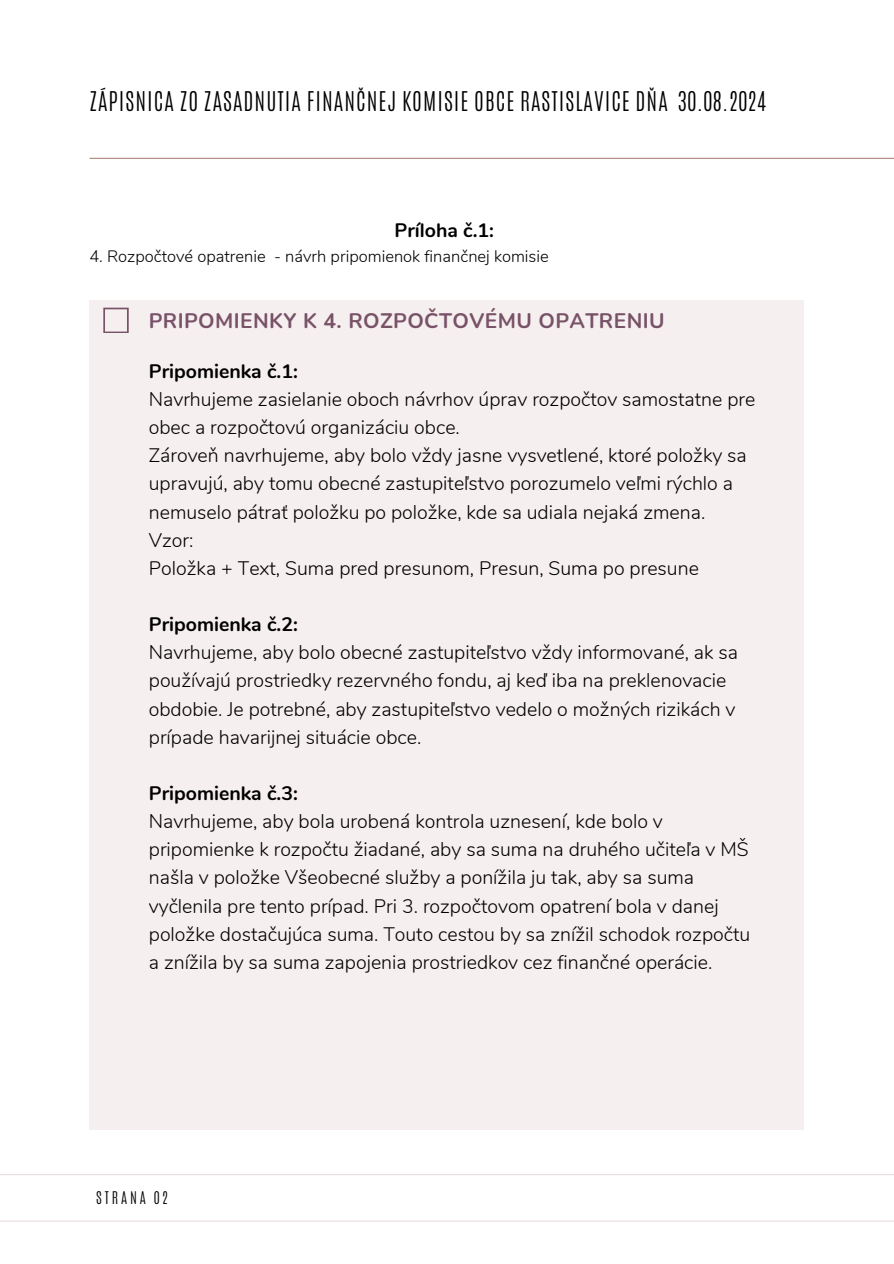
<style>
.page{position:relative;width:894px;height:1264px;background:#fff}
.page>*{position:absolute;margin:0;border:0;box-sizing:border-box;transform-origin:0 0}
.t1{font:300 22.65px "Antonio";letter-spacing:.045em;color:#000}
.t2{font:700 21px "Nunito";letter-spacing:.02em;color:#785267}
.t3{font:300 19.5px/28.2px "Nunito";color:#000}
.t4{font:700 19.5px "Nunito";color:#000}
.t5{font:300 16.5px "Nunito";color:#000}
.t6{font:300 14.55px "Antonio";letter-spacing:.2em;color:#000}
.s1{font-weight:700}
</style>
<div class="page">
<hr style="left:90px;top:158px;width:803px;height:1px;background:#ad877f">
<hr style="left:0;top:1220px;width:893px;height:1px;background:#e9dbdb">
<hr style="left:0;top:1174px;width:893px;height:1px;background:#e9dbdb">
<div style="left:89px;top:300px;width:715px;height:829px;background:#f2e9e9"></div>
<svg style="left:103px;top:308px;width:26px;height:25px"></svg>
<h2 class="t1" style="left:89px;top:85px;width:677px">ZÁPISNICA ZO ZASADNUTIA FINANČNEJ KOMISIE OBCE RASTISLAVICE DŇA 30.08.2024</h2>
<p class="t4" style="left:394px;top:217px;width:101px">Príloha č.1:</p>
<p class="t5" style="left:89px;top:245px;width:461px">4. Rozpočtové opatrenie - návrh pripomienok finančnej komisie</p>
<h1 class="t2" style="left:149px;top:306px;width:517px">PRIPOMIENKY K 4. ROZPOČTOVÉMU OPATRENIU</h1>
<h3 class="t3" style="left:149px;top:357px;width:608px"><span class="s1">Pripomienka č.1:<br></span>Navrhujeme zasielanie oboch návrhov úprav rozpočtov samostatne pre obec a rozpočtovú organizáciu obce.<br>Zároveň navrhujeme, aby bolo vždy jasne vysvetlené, ktoré položky sa upravujú, aby tomu obecné zastupiteľstvo porozumelo veľmi rýchlo a nemuselo pátrať položku po položke, kde sa udiala nejaká zmena.<br>Vzor:<br>Položka + Text, Suma pred presunom, Presun, Suma po presune</h3>
<h3 class="t3" style="left:149px;top:610px;width:590px"><span class="s1">Pripomienka č.2:<br></span>Navrhujeme, aby bolo obecné zastupiteľstvo vždy informované, ak sa používajú prostriedky rezervného fondu, aj keď iba na preklenovacie obdobie. Je potrebné, aby zastupiteľstvo vedelo o možných rizikách v prípade havarijnej situácie obce.</h3>
<h3 class="t3" style="left:149px;top:779px;width:602px"><span class="s1">Pripomienka č.3:<br></span>Navrhujeme, aby bola urobená kontrola uznesení, kde bolo v pripomienke k rozpočtu žiadané, aby sa suma na druhého učiteľa v MŠ našla v položke Všeobecné služby a ponížila ju tak, aby sa suma vyčlenila pre tento prípad. Pri 3. rozpočtovom opatrení bola v danej položke dostačujúca suma. Touto cestou by sa znížil schodok rozpočtu a znížila by sa suma zapojenia prostriedkov cez finančné operácie.</h3>
<h4 class="t6" style="left:96px;top:1187px;width:73px">STRANA 02</h4>
</div>
